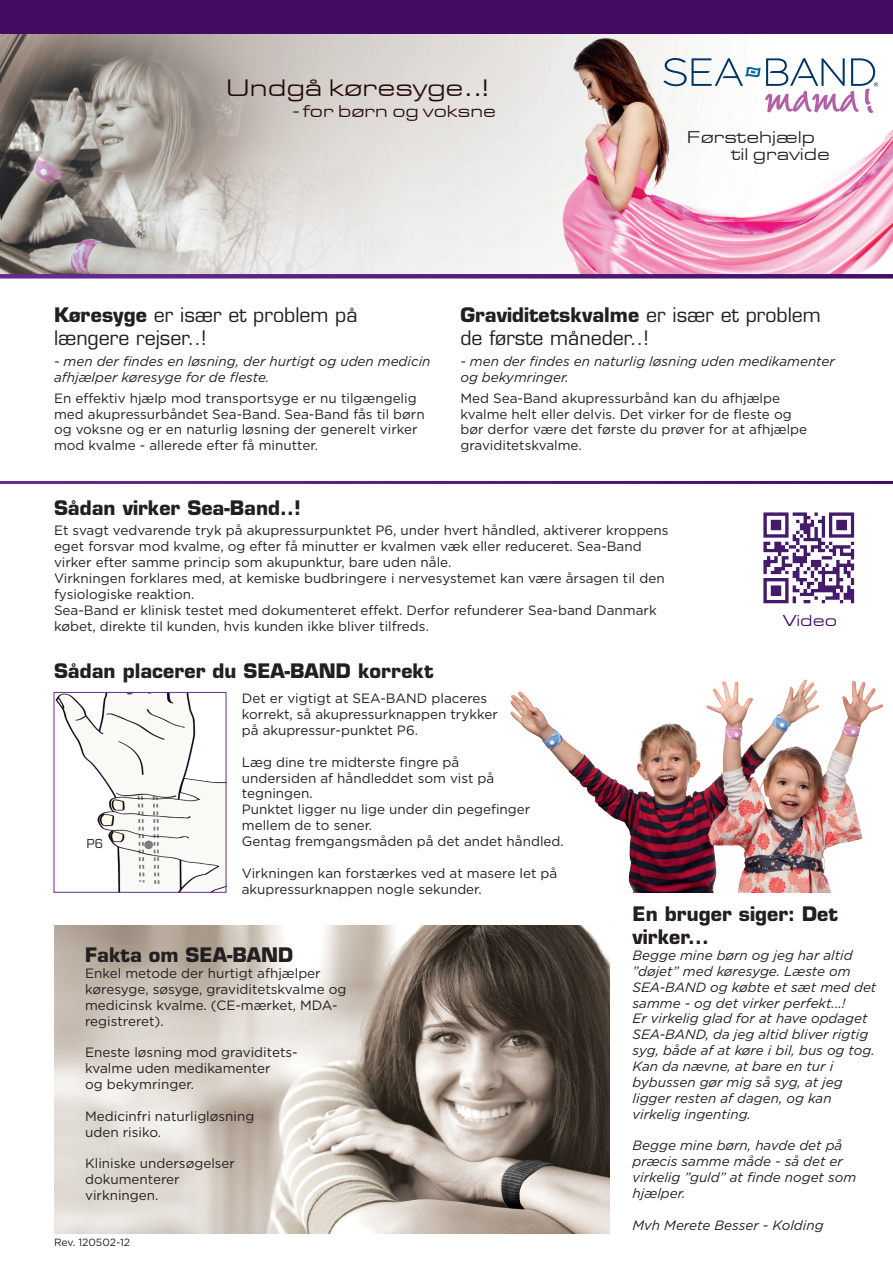
<style>
.page{position:relative;width:893px;height:1263px;background:#fff}
.page>*{position:absolute;margin:0;border:0;box-sizing:border-box;transform-origin:0 0}
.t1{font:24.75px "Eurostile Extended";color:#250b0b}
.t2{font:700 19.5px/23.4px "Eurostile LT Std";color:#231f20}
.t3{font:19.5px/23.4px "Eurostile LT Std";color:#231f20}
.t4{font:17.7px "Eurostile Extended";color:#231f20}
.t5{font:17.7px "Eurostile Extended";color:#250b0b}
.t6{font:16.5px "Eurostile Extended";color:#430c62}
.t7{font:13.5px/15.9px "Gotham";color:#231f20}
.t8{font:italic 13.5px/15.9px "Gotham";color:#231f20}
.t9{font:12px "Eurostile LT Std";color:#231f20}
.t10{font:10.5px "Gotham";color:#231f20}
.s1{font-weight:700}
</style>
<div class="page">
<img style="left:0;top:33px;width:548px;height:241px">
<img style="left:548px;top:33px;width:345px;height:241px">
<svg style="left:663px;top:58px;width:215px;height:55px"></svg>
<svg style="left:0;top:274px;width:893px;height:5px"></svg>
<div style="left:0;top:0;width:893px;height:33px;background:#430c62"></div>
<img style="left:763px;top:512px;width:92px;height:92px">
<img style="left:56px;top:694px;width:168px;height:197px">
<div style="left:54px;top:692px;width:172px;height:201px;border:1px solid #652d91"></div>
<img style="left:54px;top:925px;width:555px;height:308px">
<img style="left:510px;top:679px;width:373px;height:214px">
<p class="t1" style="left:226px;top:75px;width:264px">Undgå køresyge..!</p>
<p class="t5" style="left:293px;top:102px;width:205px">- for børn og voksne</p>
<p class="t4" style="left:687px;top:127px;width:130px">Førstehjælp</p>
<p class="t4" style="left:731px;top:145px;width:101px">til gravide</p>
<p class="t3" style="left:54px;top:303px;width:305px"><span class="s1">Køresyge</span> er især et problem på længere rejser..!</p>
<p class="t8" style="left:54px;top:353px;width:378px">- men der findes en løsning, der hurtigt og uden medicin afhjælper køresyge for de fleste.</p>
<p class="t7" style="left:54px;top:390px;width:372px">En effektiv hjælp mod transportsyge er nu tilgængelig med akupressurbåndet Sea-Band. Sea-Band fås til børn og voksne og er en naturlig løsning der generelt virker mod kvalme - allerede efter få minutter.</p>
<p class="t3" style="left:460px;top:303px;width:362px"><span class="s1">Graviditetskvalme</span> er især et problem de første måneder..!</p>
<p class="t8" style="left:460px;top:353px;width:376px">- men der findes en naturlig løsning uden medikamenter og bekymringer.</p>
<p class="t7" style="left:460px;top:390px;width:348px">Med Sea-Band akupressurbånd kan du afhjælpe kvalme helt eller delvis. Det virker for de fleste og bør derfor være det første du prøver for at afhjælpe graviditetskvalme.</p>
<p class="t2" style="left:54px;top:496px;width:248px">Sådan virker Sea-Band..!</p>
<p class="t7" style="left:54px;top:523px;width:616px">Et svagt vedvarende tryk på akupressurpunktet P6, under hvert håndled, aktiverer kroppens eget forsvar mod kvalme, og efter få minutter er kvalmen væk eller reduceret. Sea-Band virker efter samme princip som akupunktur, bare uden nåle.<br>Virkningen forklares med, at kemiske budbringere i nervesystemet kan være årsagen til den fysiologiske reaktion.<br>Sea-Band er klinisk testet med dokumenteret effekt. Derfor refunderer Sea-band Danmark købet, direkte til kunden, hvis kunden ikke bliver tilfreds.</p>
<p class="t2" style="left:54px;top:659px;width:381px">Sådan placerer du SEA-BAND korrekt</p>
<p class="t9" style="left:87px;top:836px;width:18px">P6</p>
<p class="t7" style="left:242px;top:690px;width:258px">Det er vigtigt at SEA-BAND placeres korrekt, så akupressurknappen trykker på akupressur-punktet P6.</p>
<p class="t7" style="left:242px;top:754px;width:254px">Læg dine tre midterste fingre på undersiden af håndleddet som vist på tegningen.</p>
<p class="t7" style="left:242px;top:801px;width:290px">Punktet ligger nu lige under din pegefinger mellem de to sener.</p>
<p class="t7" style="left:242px;top:833px;width:324px">Gentag fremgangsmåden på det andet håndled.</p>
<p class="t7" style="left:242px;top:865px;width:317px">Virkningen kan forstærkes ved at masere let på akupressurknappen nogle sekunder.</p>
<p class="t6" style="left:783px;top:611px;width:56px">Video</p>
<p class="t2" style="left:85px;top:943px;width:210px">Fakta om SEA-BAND</p>
<p class="t7" style="left:85px;top:965px;width:263px">Enkel metode der hurtigt afhjælper køresyge, søsyge, graviditetskvalme og medicinsk kvalme. (CE-mærket, MDA&shy;registreret).</p>
<p class="t7" style="left:85px;top:1044px;width:214px">Eneste løsning mod graviditets&shy;kvalme uden medikamenter<br>og bekymringer.</p>
<p class="t7" style="left:85px;top:1108px;width:171px">Medicinfri naturligløsning uden risiko.</p>
<p class="t7" style="left:85px;top:1156px;width:151px">Kliniske undersøgelser dokumenterer virkningen.</p>
<p class="t10" style="left:54px;top:1236px;width:78px">Rev. 120502-12</p>
<p class="t2" style="left:633px;top:902px;width:207px">En bruger siger: Det virker...</p>
<p class="t8" style="left:633px;top:947px;width:245px">Begge mine børn og jeg har altid ”døjet” med køresyge. Læste om<br>SEA-BAND og købte et sæt med det samme - og det virker perfekt...!</p>
<p class="t8" style="left:633px;top:1011px;width:244px">Er virkelig glad for at have opdaget<br>SEA-BAND, da jeg altid bliver rigtig syg, både af at køre i bil, bus og tog.</p>
<p class="t8" style="left:633px;top:1058px;width:212px">Kan da nævne, at bare en tur i bybussen gør mig så syg, at jeg ligger resten af dagen, og kan virkelig ingenting.</p>
<p class="t8" style="left:633px;top:1137px;width:225px">Begge mine børn, havde det på præcis samme måde - så det er virkelig ”guld” at finde noget som hjælper.</p>
<p class="t8" style="left:633px;top:1217px;width:192px">Mvh Merete Besser - Kolding</p>
</div>
